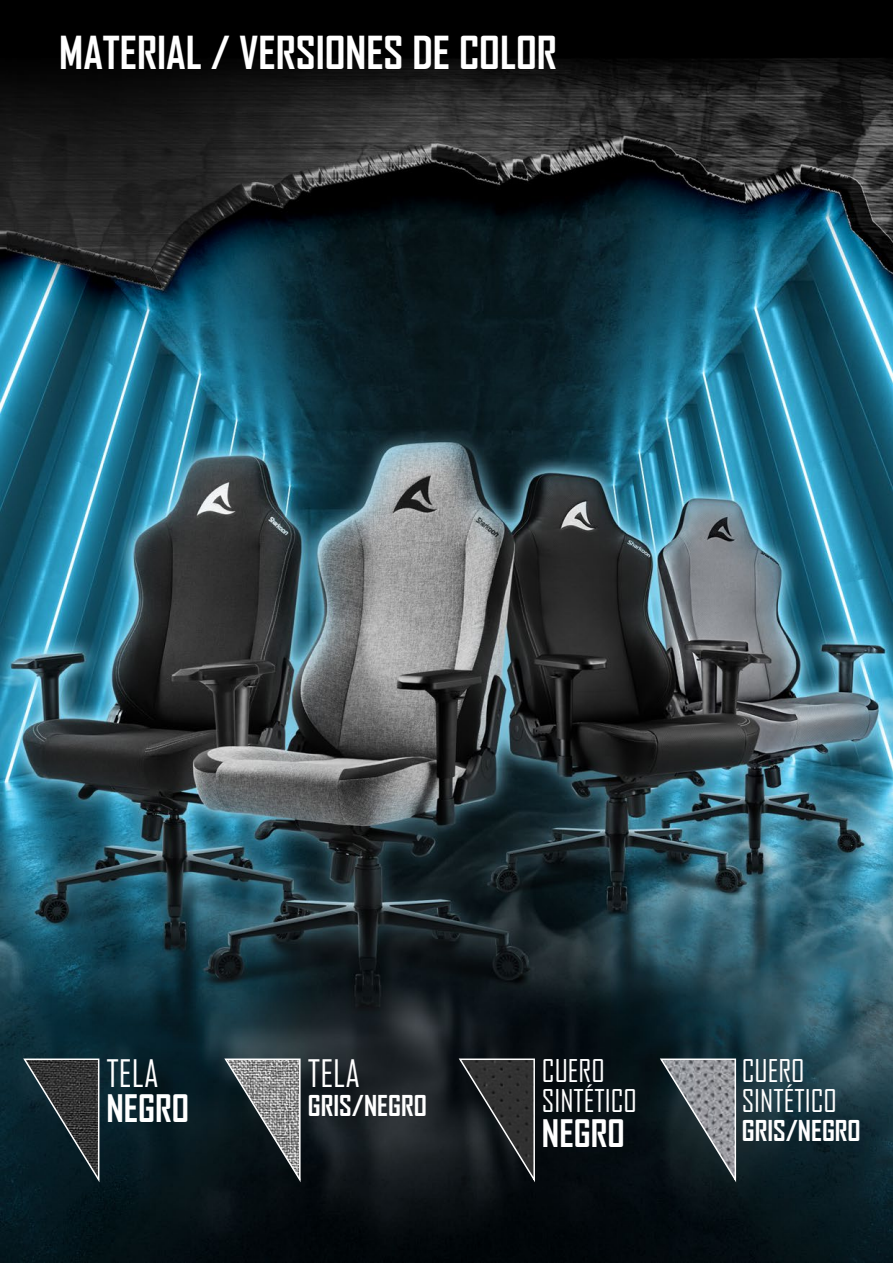
<style>
.page{position:relative;width:893px;height:1263px;background:#fff}
.page>*{position:absolute;margin:0;border:0;box-sizing:border-box;transform-origin:0 0}
.t1{font:700 43.5px "Agency FB";color:#fff}
.t2{font:700 36.3px "Agency FB";color:#fff}
.t3{font:36.3px "Agency FB";color:#fff}
.t4{font:30px/30px "Agency FB";color:#fff}
.t5{font:700 27.6px "Agency FB";color:#fff}
</style>
<div class="page">
<img style="left:0;top:0;width:893px;height:1263px">
<svg style="left:22px;top:1058px;width:79px;height:124px;background:#273338"></svg>
<svg style="left:223px;top:1058px;width:79px;height:124px;background:#51585a"></svg>
<svg style="left:457px;top:1058px;width:79px;height:124px;background:#2c2e30"></svg>
<svg style="left:658px;top:1058px;width:79px;height:124px;background:#545c61"></svg>
<h1 class="t1" style="left:59px;top:26px;width:499px">MATERIAL / VERSIONES DE COLOR</h1>
<p class="t3" style="left:106px;top:1051px;width:54px">TELA</p>
<p class="t2" style="left:106px;top:1086px;width:84px">NEGRO</p>
<p class="t3" style="left:308px;top:1051px;width:54px">TELA</p>
<p class="t5" style="left:308px;top:1088px;width:120px">GRIS/NEGRO</p>
<p class="t4" style="left:542px;top:1055px;width:96px">CUERO<br>SINTÉTICO</p>
<p class="t2" style="left:542px;top:1111px;width:84px">NEGRO</p>
<p class="t4" style="left:742px;top:1055px;width:96px">CUERO<br>SINTÉTICO</p>
<p class="t5" style="left:742px;top:1113px;width:120px">GRIS/NEGRO</p>
</div>
